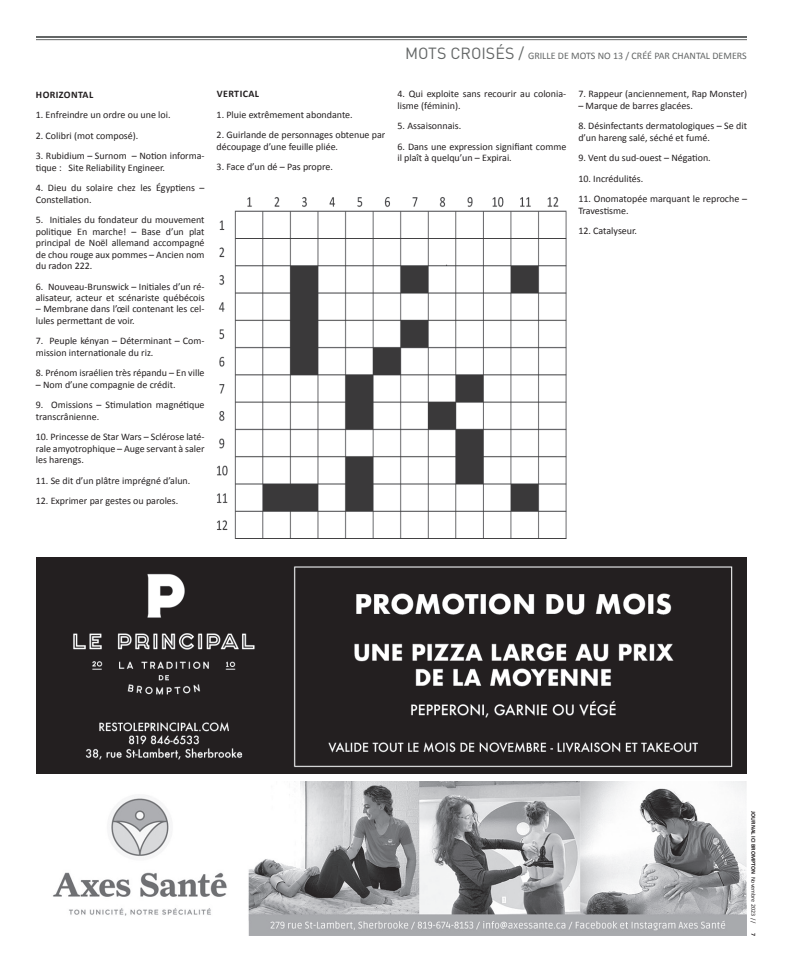
<style>
.page{position:relative;width:792px;height:972px;background:#fff}
.page>*{position:absolute;margin:0;border:0;box-sizing:border-box;transform-origin:0 0}
.t1{font:10px/11.5px "Calibri";color:#231f20}
.t2{font:10px "Calibri";color:#636666}
.t3{font:700 10px "Calibri";letter-spacing:.04em;color:#231f20}
.t4{font:700 6px "Calibri";color:#231f20}
.s1{font-family:"DIN";font-size:16px}
.s2{font-weight:400}
</style>
<div class="page">
<hr style="left:36px;top:39px;width:711px;height:1px;background:#636666">
<hr style="left:36px;top:36px;width:711px;height:2px;background:#636666">
<img style="left:217px;top:197px;width:350px;height:341px">
<img style="left:53px;top:782px;width:694px;height:154px">
<img style="left:36px;top:558px;width:711px;height:216px">
<p class="t3" style="left:36px;top:88px;width:59px">HORIZONTAL</p>
<p class="t1" style="left:36px;top:108px;width:136px">1. Enfreindre un ordre ou une loi.</p>
<p class="t1" style="left:36px;top:129px;width:104px">2. Colibri (mot composé).</p>
<p class="t1" style="left:36px;top:149px;width:170px">3. Rubidium – Surnom – Notion informa&shy;tique : Site Reliability Engineer.</p>
<p class="t1" style="left:36px;top:181px;width:170px">4. Dieu du solaire chez les Égyptiens –<br>Constellation.</p>
<p class="t1" style="left:36px;top:213px;width:170px;text-align:justify">5. Initiales du fondateur du mouvement politique En marche! – Base d’un plat principal de Noël allemand accompagné de chou rouge aux pommes – Ancien nom du radon 222.</p>
<p class="t1" style="left:36px;top:280px;width:170px">6. Nouveau-Brunswick – Initiales d’un ré&shy;alisateur, acteur et scénariste québécois</p>
<p class="t1" style="left:36px;top:303px;width:170px">– Membrane dans l’œil contenant les cel&shy;lules permettant de voir.</p>
<p class="t1" style="left:36px;top:335px;width:170px">7. Peuple kényan – Déterminant – Com&shy;mission internationale du riz.</p>
<p class="t1" style="left:36px;top:367px;width:170px">8. Prénom israélien très répandu – En ville</p>
<p class="t1" style="left:36px;top:378px;width:141px">– Nom d’une compagnie de crédit.</p>
<p class="t1" style="left:36px;top:399px;width:170px">9. Omissions – Stimulation magnétique transcrânienne.</p>
<p class="t1" style="left:36px;top:431px;width:170px;text-align:justify">10. Princesse de Star Wars – Sclérose laté&shy;rale amyotrophique – Auge servant à saler les harengs.</p>
<p class="t1" style="left:36px;top:474px;width:156px">11. Se dit d’un plâtre imprégné d’alun.</p>
<p class="t1" style="left:36px;top:495px;width:144px">12. Exprimer par gestes ou paroles.</p>
<p class="t3" style="left:217px;top:88px;width:44px">VERTICAL</p>
<p class="t1" style="left:217px;top:108px;width:138px">1. Pluie extrêmement abondante.</p>
<p class="t1" style="left:217px;top:129px;width:170px">2. Guirlande de personnages obtenue par découpage d’une feuille pliée.</p>
<p class="t1" style="left:217px;top:161px;width:118px">3. Face d’un dé – Pas propre.</p>
<p class="t2" style="left:405px;top:49px;width:343px"><span class="s1">MOTS CROISÉS /</span> GRILLE DE MOTS NO 13 / CRÉÉ PAR CHANTAL DEMERS</p>
<p class="t1" style="left:397px;top:88px;width:170px">4. Qui exploite sans recourir au colonia&shy;lisme (féminin).</p>
<p class="t1" style="left:397px;top:120px;width:65px">5. Assaisonnais.</p>
<p class="t1" style="left:397px;top:140px;width:170px">6. Dans une expression signifiant comme il plaît à quelqu’un – Expirai.</p>
<p class="t1" style="left:578px;top:88px;width:170px">7. Rappeur (anciennement, Rap Monster)</p>
<p class="t1" style="left:578px;top:99px;width:116px">– Marque de barres glacées.</p>
<p class="t1" style="left:578px;top:120px;width:170px">8. Désinfectants dermatologiques – Se dit d’un hareng salé, séché et fumé.</p>
<p class="t1" style="left:578px;top:152px;width:134px">9. Vent du sud-ouest – Négation.</p>
<p class="t1" style="left:578px;top:172px;width:67px">10. Incrédulités.</p>
<p class="t1" style="left:578px;top:193px;width:170px">11. Onomatopée marquant le reproche –<br>Travestisme.</p>
<p class="t1" style="left:578px;top:225px;width:60px">12. Catalyseur.</p>
<p class="t4" style="left:757px;top:811px;width:113px;rotate:90deg">JOURNAL ICI BROMPTON <span class="s2">Novembre 2023 //</span></p>
<p class="t4" style="left:757px;top:933px;width:5px;rotate:90deg">7</p>
</div>
